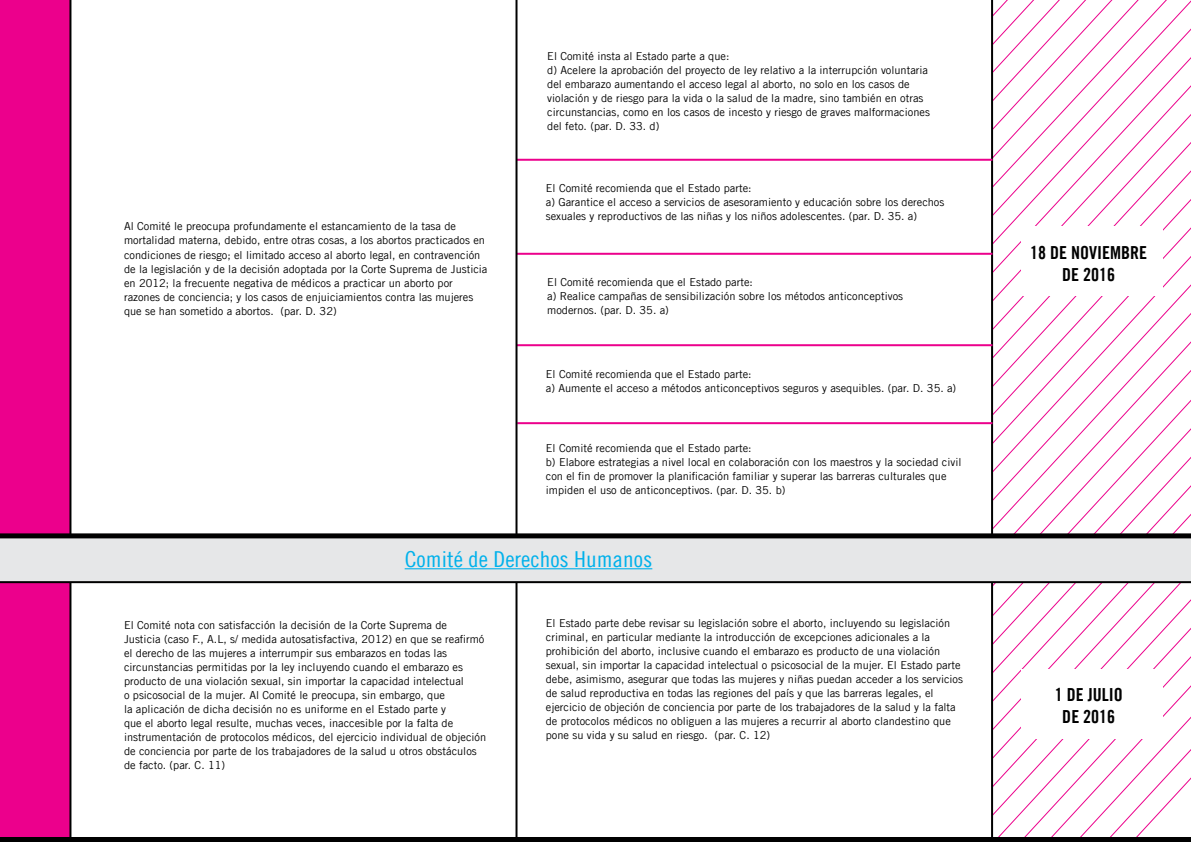
<style>
.page{position:relative;width:1191px;height:842px;background:#fff}
.page>*{position:absolute;margin:0;border:0;box-sizing:border-box;transform-origin:0 0}
.t1{font:22px "Amnesty Trade Gothic Cn 18";color:#00b1eb;scale:1.08 1}
.t2{font:18px/21.6px "Amnesty Trade Gothic Bd Cn 20";color:#000;text-align:center}
.t3{font:11px/14px "Amnesty Trade Gothic";color:#000}
</style>
<div class="page">
<div style="left:0;top:0;width:70px;height:842px;background:#ec008c"></div>
<hr style="left:991px;top:0;width:2px;height:842px;background:#000">
<svg style="left:993px;top:0;width:198px;height:837px"></svg>
<hr style="left:69px;top:0;width:2px;height:842px;background:#000">
<div style="left:1021px;top:227px;width:141px;height:69px;background:#fff"></div>
<div style="left:1021px;top:669px;width:141px;height:69px;background:#fff"></div>
<hr style="left:516px;top:159px;width:476px;height:2px;background:#ec008c">
<hr style="left:516px;top:344px;width:476px;height:2px;background:#ec008c">
<hr style="left:517px;top:422px;width:475px;height:2px;background:#ec008c">
<hr style="left:516px;top:253px;width:476px;height:2px;background:#ec008c">
<hr style="left:515px;top:0;width:2px;height:842px;background:#000">
<div style="left:0;top:538px;width:1190px;height:45px;background:#e6e7e8"></div>
<hr style="left:405px;top:568px;width:247px;height:1px;background:#00b1eb">
<hr style="left:0;top:581px;width:1191px;height:2px;background:#000">
<div style="left:0;top:533px;width:1191px;height:5px;background:#000"></div>
<div style="left:0;top:837px;width:1191px;height:5px;background:#000"></div>
<p class="t3" style="left:124px;top:219px;width:365px">Al Comité le preocupa profundamente el estancamiento de la tasa de mortalidad materna, debido, entre otras cosas, a los abortos practicados en condiciones de riesgo; el limitado acceso al aborto legal, en contravención de la legislación y de la decisión adoptada por la Corte Suprema de Justicia en 2012; la frecuente negativa de médicos a practicar un aborto por razones de conciencia; y los casos de enjuiciamientos contra las mujeres que se han sometido a abortos. (par. D. 32)</p>
<p class="t3" style="left:547px;top:49px;width:384px">El Comité insta al Estado parte a que:<br>d) Acelere la aprobación del proyecto de ley relativo a la interrupción voluntaria del embarazo aumentando el acceso legal al aborto, no solo en los casos de violación y de riesgo para la vida o la salud de la madre, sino también en otras circunstancias, como en los casos de incesto y riesgo de graves malformaciones del feto. (par. D. 33. d)</p>
<p class="t3" style="left:546px;top:181px;width:400px">El Comité recomienda que el Estado parte:<br>a) Garantice el acceso a servicios de asesoramiento y educación sobre los derechos sexuales y reproductivos de las niñas y los niños adolescentes. (par. D. 35. a)</p>
<p class="t3" style="left:547px;top:275px;width:357px">El Comité recomienda que el Estado parte:<br>a) Realice campañas de sensibilización sobre los métodos anticonceptivos modernos. (par. D. 35. a)</p>
<p class="t3" style="left:546px;top:367px;width:412px">El Comité recomienda que el Estado parte:<br>a) Aumente el acceso a métodos anticonceptivos seguros y asequibles. (par. D. 35. a)</p>
<p class="t3" style="left:546px;top:441px;width:417px">El Comité recomienda que el Estado parte:<br>b) Elabore estrategias a nivel local en colaboración con los maestros y la sociedad civil con el fin de promover la planificación familiar y superar las barreras culturales que impiden el uso de anticonceptivos. (par. D. 35. b)</p>
<h1 class="t1" style="left:405px;top:546px;width:231px">Comité de Derechos Humanos</h1>
<p class="t3" style="left:124px;top:618px;width:364px">El Comité nota con satisfacción la decisión de la Corte Suprema de Justicia (caso F., A.L, s/ medida autosatisfactiva, 2012) en que se reafirmó el derecho de las mujeres a interrumpir sus embarazos en todas las circunstancias permitidas por la ley incluyendo cuando el embarazo es producto de una violación sexual, sin importar la capacidad intelectual<br>o psicosocial de la mujer. Al Comité le preocupa, sin embargo, que<br>la aplicación de dicha decisión no es uniforme en el Estado parte y<br>que el aborto legal resulte, muchas veces, inaccesible por la falta de instrumentación de protocolos médicos, del ejercicio individual de objeción de conciencia por parte de los trabajadores de la salud u otros obstáculos de facto. (par. C. 11)</p>
<p class="t3" style="left:546px;top:616px;width:418px">El Estado parte debe revisar su legislación sobre el aborto, incluyendo su legislación criminal, en particular mediante la introducción de excepciones adicionales a la prohibición del aborto, inclusive cuando el embarazo es producto de una violación sexual, sin importar la capacidad intelectual o psicosocial de la mujer. El Estado parte debe, asimismo, asegurar que todas las mujeres y niñas puedan acceder a los servicios de salud reproductiva en todas las regiones del país y que las barreras legales, el ejercicio de objeción de conciencia por parte de los trabajadores de la salud y la falta de protocolos médicos no obliguen a las mujeres a recurrir al aborto clandestino que pone su vida y su salud en riesgo. (par. C. 12)</p>
<h2 class="t2" style="left:1030px;top:242px;width:118px">18 DE NOVIEMBRE<br>DE 2016</h2>
<h2 class="t2" style="left:1054px;top:684px;width:69px">1 DE JULIO<br>DE 2016</h2>
</div>
